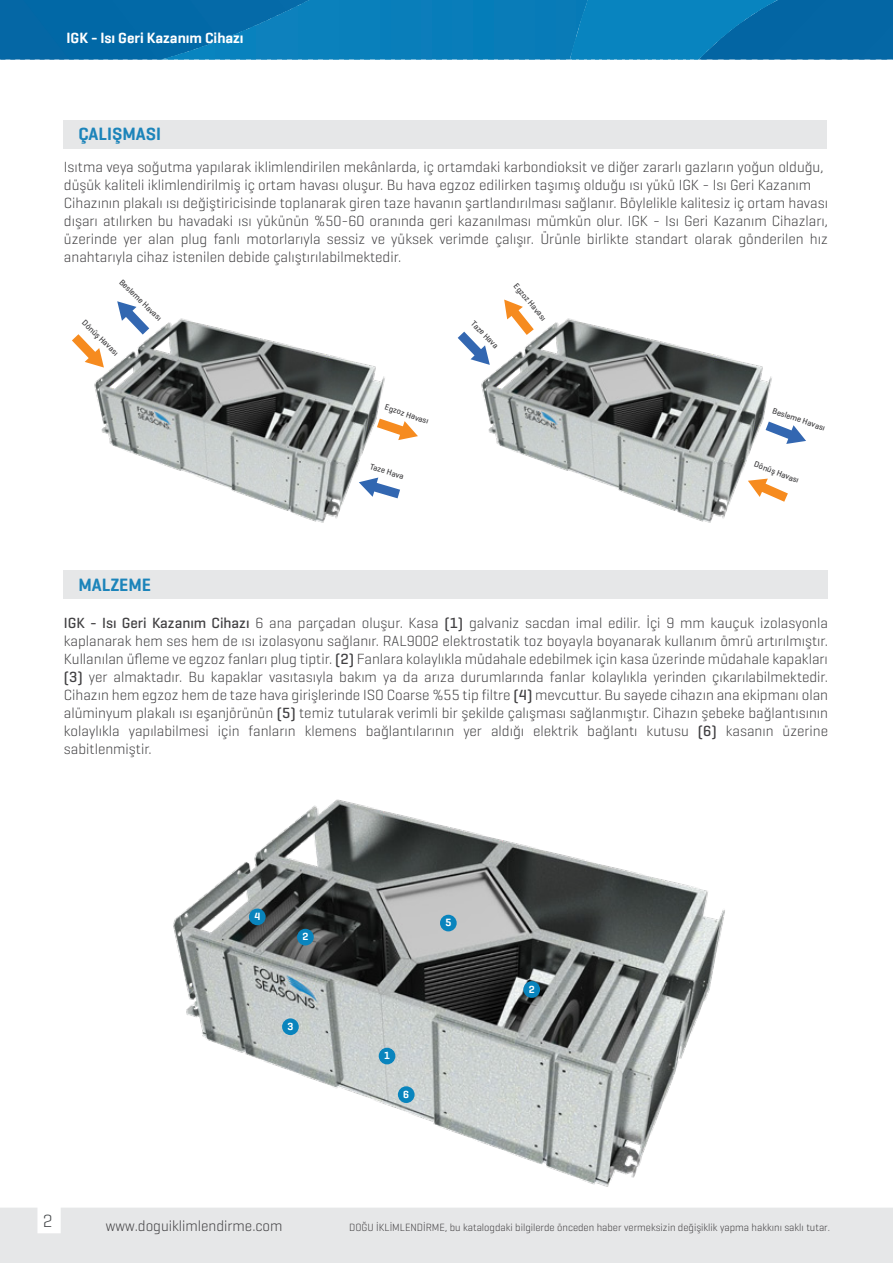
<style>
.page{position:relative;width:893px;height:1263px;background:#fff}
.page>*{position:absolute;margin:0;border:0;box-sizing:border-box;transform-origin:0 0}
.t1{font:600 18px "Geogrotesque";color:#1c84ba}
.t2{font:300 18px "Geogrotesque";color:#414447}
.t3{font:300 15.3px "Geogrotesque";color:#424143}
.t4{font:300 15px/18px "Geogrotesque";color:#414042}
.t5{font:600 15px "Geogrotesque";color:#fff}
.t6{font:300 10.65px "Geogrotesque";color:#413f41}
.t7{font:600 10.65px "Geogrotesque";color:#fff}
.t8{font:500 8.4px "Geogrotesque";color:#414042}
.s1{font-weight:500}
</style>
<div class="page">
<div style="left:0;top:0;width:161px;height:60px;background:#0168a6"></div>
<div style="left:561px;top:0;width:15px;height:60px;background:#097bb7"></div>
<div style="left:550px;top:0;width:16px;height:60px;background:#097bb7"></div>
<div style="left:540px;top:0;width:15px;height:60px;background:#077bb8"></div>
<div style="left:530px;top:0;width:15px;height:60px;background:#077bb8"></div>
<div style="left:519px;top:0;width:16px;height:60px;background:#097cb8"></div>
<div style="left:509px;top:0;width:15px;height:60px;background:#097cb8"></div>
<div style="left:499px;top:0;width:15px;height:60px;background:#097cb8"></div>
<div style="left:488px;top:0;width:16px;height:60px;background:#097cb8"></div>
<div style="left:478px;top:0;width:15px;height:60px;background:#047db9"></div>
<div style="left:468px;top:0;width:15px;height:60px;background:#047db9"></div>
<div style="left:457px;top:0;width:16px;height:60px;background:#097dba"></div>
<div style="left:447px;top:0;width:15px;height:60px;background:#097dba"></div>
<div style="left:437px;top:0;width:15px;height:60px;background:#077dba"></div>
<div style="left:426px;top:0;width:16px;height:60px;background:#077dba"></div>
<div style="left:416px;top:0;width:16px;height:60px;background:#0c7dbb"></div>
<div style="left:406px;top:0;width:15px;height:60px;background:#097eba"></div>
<div style="left:395px;top:0;width:16px;height:60px;background:#097eba"></div>
<div style="left:385px;top:0;width:16px;height:60px;background:#097eba"></div>
<div style="left:375px;top:0;width:15px;height:60px;background:#077ebb"></div>
<div style="left:364px;top:0;width:16px;height:60px;background:#0980bb"></div>
<div style="left:354px;top:0;width:16px;height:60px;background:#0980bb"></div>
<div style="left:344px;top:0;width:15px;height:60px;background:#0980bb"></div>
<div style="left:333px;top:0;width:16px;height:60px;background:#0980bb"></div>
<div style="left:323px;top:0;width:16px;height:60px;background:#0a81bc"></div>
<div style="left:313px;top:0;width:15px;height:60px;background:#0a81bc"></div>
<div style="left:302px;top:0;width:16px;height:60px;background:#0a81bc"></div>
<div style="left:292px;top:0;width:16px;height:60px;background:#0a81bc"></div>
<div style="left:282px;top:0;width:15px;height:60px;background:#0d81bd"></div>
<svg style="left:277px;top:0;width:10px;height:60px"></svg>
<div style="left:261px;top:0;width:16px;height:60px;background:linear-gradient(to bottom,#066caa,#0f88c3)"></div>
<svg style="left:256px;top:0;width:10px;height:60px"></svg>
<svg style="left:246px;top:0;width:10px;height:60px"></svg>
<div style="left:230px;top:0;width:16px;height:60px;background:linear-gradient(to bottom,#0463a2,#0987c2)"></div>
<svg style="left:225px;top:0;width:10px;height:60px"></svg>
<svg style="left:215px;top:0;width:10px;height:60px"></svg>
<div style="left:199px;top:0;width:16px;height:60px;background:linear-gradient(to bottom,#0361a0,#067fbb)"></div>
<svg style="left:194px;top:0;width:10px;height:60px"></svg>
<svg style="left:184px;top:0;width:10px;height:60px"></svg>
<svg style="left:174px;top:0;width:10px;height:60px"></svg>
<div style="left:161px;top:0;width:13px;height:60px;background:#0269a7"></div>
<hr style="left:161px;top:0;width:2px;height:60px;background:#0884bf">
<div style="left:779px;top:0;width:114px;height:60px;background:#0466a4"></div>
<hr style="left:778px;top:0;width:1px;height:60px;background:#0884bf">
<div style="left:770px;top:0;width:8px;height:60px;background:#0365a3"></div>
<svg style="left:766px;top:0;width:8px;height:60px"></svg>
<svg style="left:759px;top:0;width:7px;height:60px"></svg>
<svg style="left:751px;top:0;width:8px;height:60px"></svg>
<svg style="left:743px;top:0;width:8px;height:60px"></svg>
<svg style="left:736px;top:0;width:7px;height:60px"></svg>
<svg style="left:728px;top:0;width:8px;height:60px"></svg>
<svg style="left:721px;top:0;width:7px;height:60px"></svg>
<svg style="left:713px;top:0;width:8px;height:60px"></svg>
<svg style="left:705px;top:0;width:8px;height:60px"></svg>
<div style="left:694px;top:0;width:11px;height:60px;background:#0884bf"></div>
<div style="left:686px;top:0;width:12px;height:60px;background:#0884bf"></div>
<div style="left:679px;top:0;width:11px;height:60px;background:#0884bf"></div>
<div style="left:671px;top:0;width:11px;height:60px;background:#0884bf"></div>
<div style="left:663px;top:0;width:12px;height:60px;background:#0884bf"></div>
<div style="left:656px;top:0;width:11px;height:60px;background:#0884bf"></div>
<div style="left:648px;top:0;width:12px;height:60px;background:#0884bf"></div>
<div style="left:641px;top:0;width:11px;height:60px;background:#0884bf"></div>
<div style="left:633px;top:0;width:11px;height:60px;background:#0884bf"></div>
<div style="left:625px;top:0;width:12px;height:60px;background:#0884bf"></div>
<div style="left:618px;top:0;width:11px;height:60px;background:#0884bf"></div>
<div style="left:610px;top:0;width:11px;height:60px;background:#0884bf"></div>
<div style="left:602px;top:0;width:12px;height:60px;background:#0884bf"></div>
<div style="left:595px;top:0;width:11px;height:60px;background:#0884bf"></div>
<div style="left:587px;top:0;width:12px;height:60px;background:#0884bf"></div>
<div style="left:580px;top:0;width:11px;height:60px;background:#0884bf"></div>
<div style="left:572px;top:0;width:11px;height:60px;background:#0884bf"></div>
<div style="left:570px;top:0;width:6px;height:60px;background:#097bb7"></div>
<div style="left:63px;top:120px;width:764px;height:28px;background:#e6e7e8"></div>
<div style="left:64px;top:570px;width:764px;height:29px;background:#e6e7e8"></div>
<img style="left:173px;top:799px;width:552px;height:388px">
<div style="left:440px;top:915px;width:17px;height:16px;background:#0984bd;border-radius:50%"></div>
<div style="left:297px;top:929px;width:17px;height:16px;background:#0984bd;border-radius:50%"></div>
<div style="left:249px;top:908px;width:17px;height:17px;background:#0984bd;border-radius:50%"></div>
<div style="left:282px;top:1018px;width:17px;height:17px;background:#0984bd;border-radius:50%"></div>
<div style="left:379px;top:1048px;width:16px;height:16px;background:#0984bd;border-radius:50%"></div>
<div style="left:398px;top:1086px;width:17px;height:17px;background:#0984bd;border-radius:50%"></div>
<div style="left:523px;top:981px;width:17px;height:17px;background:#0984bd;border-radius:50%"></div>
<div style="left:0;top:1208px;width:893px;height:55px;background:#e6e7e8"></div>
<svg style="left:504px;top:299px;width:19px;height:15px"></svg>
<svg style="left:457px;top:331px;width:15px;height:29px"></svg>
<svg style="left:779px;top:489px;width:9px;height:13px"></svg>
<svg style="left:779px;top:425px;width:27px;height:19px"></svg>
<svg style="left:117px;top:301px;width:20px;height:13px"></svg>
<svg style="left:392px;top:487px;width:8px;height:12px"></svg>
<svg style="left:72px;top:334px;width:13px;height:28px"></svg>
<svg style="left:392px;top:421px;width:26px;height:19px"></svg>
<img style="left:85px;top:314px;width:307px;height:209px">
<img style="left:472px;top:314px;width:307px;height:209px">
<p class="t5" style="left:67px;top:28px;width:179px">IGK - Isı Geri Kazanım Cihazı</p>
<p class="t1" style="left:78px;top:123px;width:84px">ÇALIŞMASI</p>
<p class="t4" style="left:64px;top:158px;width:766px">Isıtma veya soğutma yapılarak iklimlendirilen mekânlarda, iç ortamdaki karbondioksit ve diğer zararlı gazların yoğun olduğu, düşük kaliteli iklimlendirilmiş iç ortam havası oluşur. Bu hava egzoz edilirken taşımış olduğu ısı yükü IGK - Isı Geri Kazanım Cihazının plakalı ısı değiştiricisinde toplanarak giren taze havanın şartlandırılması sağlanır. Böylelikle kalitesiz iç ortam havası dışarı atılırken bu havadaki ısı yükünün %50-60 oranında geri kazanılması mümkün olur. IGK - Isı Geri Kazanım Cihazları, üzerinde yer alan plug fanlı motorlarıyla sessiz ve yüksek verimde çalışır. Ürünle birlikte standart olarak gönderilen hız anahtarıyla cihaz istenilen debide çalıştırılabilmektedir.</p>
<p class="t8" style="left:124px;top:277px;width:57px;rotate:44deg">Besleme Havası</p>
<p class="t8" style="left:87px;top:317px;width:49px;rotate:44deg">Dönüş Havası</p>
<p class="t1" style="left:78px;top:573px;width:74px">MALZEME</p>
<p class="t8" style="left:387px;top:402px;width:47px;rotate:19deg">Egzoz Havası</p>
<p class="t8" style="left:372px;top:462px;width:36px;rotate:16deg">Taze Hava</p>
<p class="t8" style="left:476px;top:319px;width:36px;rotate:45deg">Taze Hava</p>
<p class="t8" style="left:519px;top:281px;width:47px;rotate:50deg">Egzoz Havası</p>
<p class="t8" style="left:774px;top:405px;width:57px;rotate:19deg">Besleme Havası</p>
<p class="t8" style="left:756px;top:459px;width:49px;rotate:21deg">Dönüş Havası</p>
<p class="t4" style="left:64px;top:613px;width:766px;text-align:justify"><span class="s1">IGK - Isı Geri Kazanım Cihazı</span> 6 ana parçadan oluşur. Kasa <span class="s1">(1)</span> galvaniz sacdan imal edilir. İçi 9 mm kauçuk izolasyonla kaplanarak hem ses hem de ısı izolasyonu sağlanır. RAL9002 elektrostatik toz boyayla boyanarak kullanım ömrü artırılmıştır.<br>Kullanılan üfleme ve egzoz fanları plug tiptir. <span class="s1">(2)</span> Fanlara kolaylıkla müdahale edebilmek için kasa üzerinde müdahale kapakları <span class="s1">(3)</span> yer almaktadır. Bu kapaklar vasıtasıyla bakım ya da arıza durumlarında fanlar kolaylıkla yerinden çıkarılabilmektedir.<br>Cihazın hem egzoz hem de taze hava girişlerinde ISO Coarse %55 tip filtre <span class="s1">(4)</span> mevcuttur. Bu sayede cihazın ana ekipmanı olan alüminyum plakalı ısı eşanjörünün <span class="s1">(5)</span> temiz tutularak verimli bir şekilde çalışması sağlanmıştır. Cihazın şebeke bağlantısının kolaylıkla yapılabilmesi için fanların klemens bağlantılarının yer aldığı elektrik bağlantı kutusu <span class="s1">(6)</span> kasanın üzerine sabitlenmiştir.</p>
<p class="t2" style="left:43px;top:1209px;width:11px">2</p>
<p class="t7" style="left:254px;top:910px;width:7px">4</p>
<p class="t7" style="left:302px;top:930px;width:7px">2</p>
<p class="t7" style="left:287px;top:1019px;width:7px">3</p>
<p class="t7" style="left:445px;top:916px;width:7px">5</p>
<p class="t7" style="left:384px;top:1049px;width:7px">1</p>
<p class="t7" style="left:403px;top:1087px;width:7px">6</p>
<p class="t7" style="left:529px;top:982px;width:7px">2</p>
<p class="t3" style="left:106px;top:1216px;width:178px">www.doguiklimlendirme.com</p>
<p class="t6" style="left:349px;top:1220px;width:482px">DOĞU İKLİMLENDİRME, bu katalogdaki bilgilerde önceden haber vermeksizin değişiklik yapma hakkını saklı tutar.</p>
</div>
